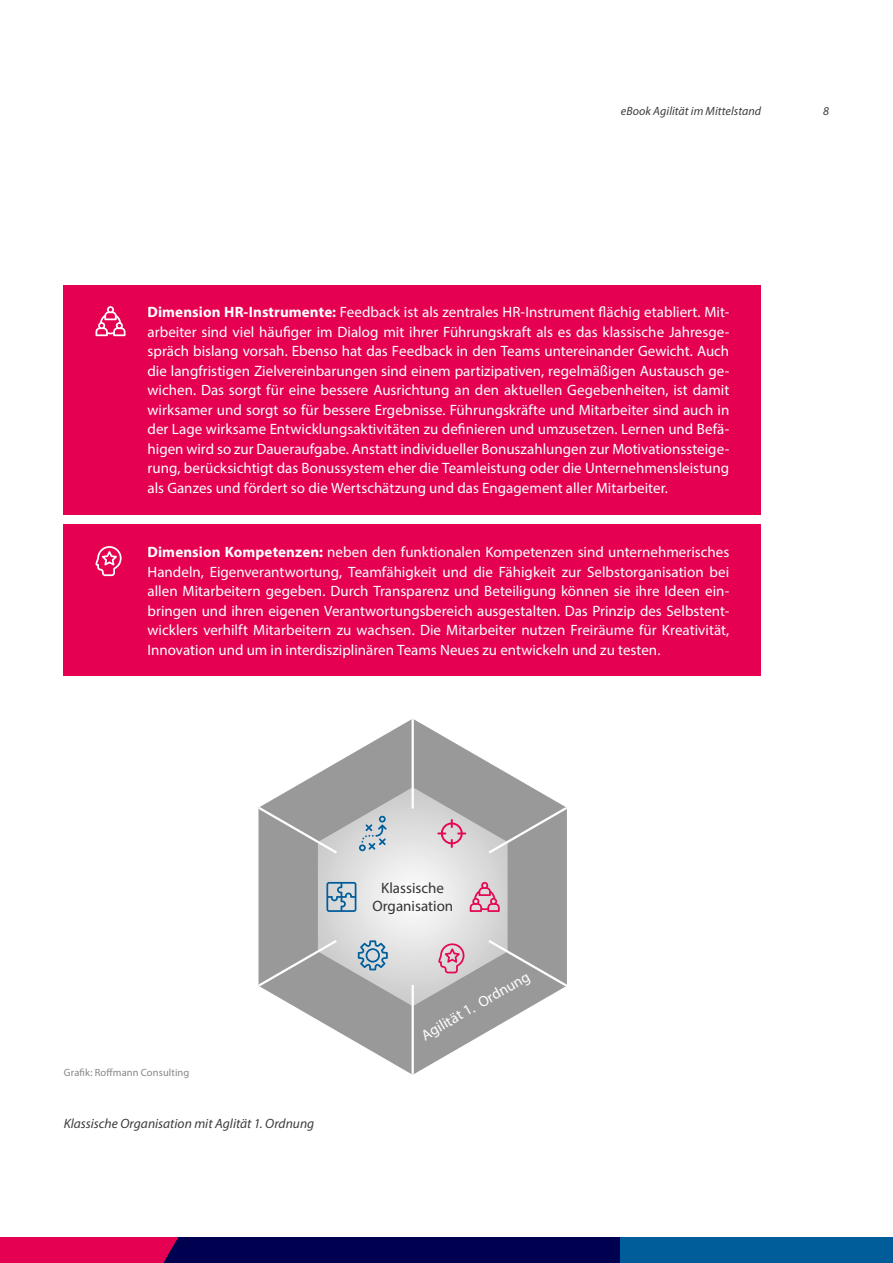
<style>
.page{position:relative;width:893px;height:1263px;background:#fff}
.page>*{position:absolute;margin:0;border:0;box-sizing:border-box;transform-origin:0 0}
.t1{font:15px/19.5px "Myriad Pro";color:#fff;text-align:justify}
.t2{font:15px/18px "Myriad Pro";color:#333;text-align:center}
.t3{font:italic 13.5px "Myriad Pro";color:#3c3c3b}
.t4{font:italic 12px "Myriad Pro";letter-spacing:.005em;color:#3c3c3b}
.t5{font:10.5px "Myriad Pro";letter-spacing:.01em;color:#878787}
.s1{font-weight:700}
</style>
<div class="page">
<div style="left:64px;top:285px;width:697px;height:229px;background:#e50051"></div>
<div style="left:620px;top:1237px;width:273px;height:26px;background:#005d9a"></div>
<svg style="left:0;top:1237px;width:620px;height:26px;background:#3f0051"></svg>
<div style="left:64px;top:525px;width:697px;height:151px;background:#e50051"></div>
<svg style="left:96px;top:306px;width:30px;height:30px"></svg>
<svg style="left:95px;top:546px;width:27px;height:30px"></svg>
<svg style="left:258px;top:719px;width:309px;height:356px"></svg>
<p class="t4" style="left:621px;top:104px;width:142px">eBook Agilität im Mittelstand</p>
<p class="t4" style="left:823px;top:104px;width:7px">8</p>
<p class="t1" style="left:148px;top:302px;width:583px"><span class="s1">Dimension HR-Instrumente:</span> Feedback ist als zentrales HR-Instrument flächig etabliert. Mit&shy;arbeiter sind viel häufiger im Dialog mit ihrer Führungskraft als es das klassische Jahresge&shy;spräch bislang vorsah. Ebenso hat das Feedback in den Teams untereinander Gewicht. Auch die langfristigen Zielvereinbarungen sind einem partizipativen, regelmäßigen Austausch ge&shy;wichen. Das sorgt für eine bessere Ausrichtung an den aktuellen Gegebenheiten, ist damit wirksamer und sorgt so für bessere Ergebnisse. Führungskräfte und Mitarbeiter sind auch in der Lage wirksame Entwicklungsaktivitäten zu definieren und umzusetzen. Lernen und Befä&shy;higen wird so zur Daueraufgabe. Anstatt individueller Bonuszahlungen zur Motivationssteige&shy;rung, berücksichtigt das Bonussystem eher die Teamleistung oder die Unternehmensleistung als Ganzes und fördert so die Wertschätzung und das Engagement aller Mitarbeiter.</p>
<p class="t1" style="left:148px;top:542px;width:583px"><span class="s1">Dimension Kompetenzen:</span> neben den funktionalen Kompetenzen sind unternehmerisches Handeln, Eigenverantwortung, Teamfähigkeit und die Fähigkeit zur Selbstorganisation bei allen Mitarbeitern gegeben. Durch Transparenz und Beteiligung können sie ihre Ideen ein&shy;bringen und ihren eigenen Verantwortungsbereich ausgestalten. Das Prinzip des Selbstent&shy;wicklers verhilft Mitarbeitern zu wachsen. Die Mitarbeiter nutzen Freiräume für Kreativität, Innovation und um in interdisziplinären Teams Neues zu entwickeln und zu testen.</p>
<p class="t2" style="left:372px;top:879px;width:82px">Klassische<br>Organisation</p>
<p class="t5" style="left:64px;top:1065px;width:127px">Grafik: Roffmann Consulting</p>
<p class="t3" style="left:64px;top:1115px;width:252px">Klassische Organisation mit Aglität 1. Ordnung</p>
<p class="t1" style="left:418px;top:1027px;width:124px;rotate:-30deg">Agilität 1. Ordnung</p>
</div>
